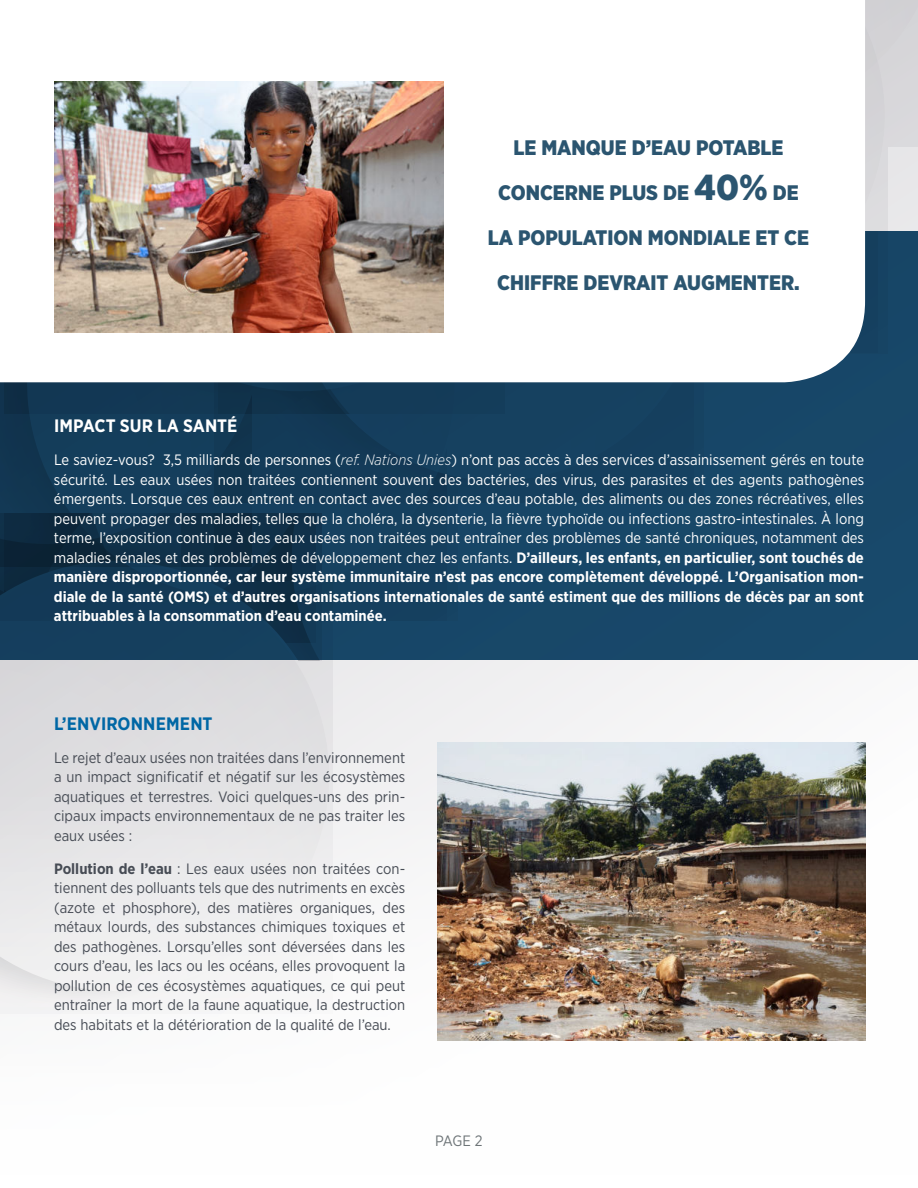
<style>
.page{position:relative;width:918px;height:1188px;background:#fff}
.page>*{position:absolute;margin:0;border:0;box-sizing:border-box;transform-origin:0 0}
.t1{font:900 21px/45px "Gotham Narrow";color:#2b5570;text-align:center}
.t2{font:700 18px "Gotham Narrow";color:#fff}
.t3{font:700 18px "Gotham Narrow";letter-spacing:.005em;color:#0067a5}
.t4{font:15px/19.5px "Gotham Narrow";color:#fff;text-align:justify}
.t5{font:15px/19.5px "Gotham Narrow";color:#474c55;text-align:justify}
.t6{font:15px "Gotham Narrow";color:#6d7477}
.s1{font-size:36px}
.s2{font-weight:300;font-style:italic}
.s3{font-weight:700}
</style>
<div class="page">
<div style="left:887px;top:0;width:31px;height:121px;background:#d6d6d8"></div>
<svg style="left:865px;top:0;width:20px;height:232px;background:#d4d4d7"></svg>
<svg style="left:14px;top:660px;width:318px;height:336px;fill:#f3f2f2"></svg>
<svg style="left:0;top:660px;width:329px;height:328px;fill:#e4e4e6"></svg>
<svg style="left:0;top:232px;width:918px;height:428px;background:#153f5e"></svg>
<svg style="left:0;top:232px;width:865px;height:150px"></svg>
<img style="left:54px;top:81px;width:390px;height:252px">
<img style="left:437px;top:743px;width:428px;height:297px">
<h1 class="t1" style="left:488px;top:126px;width:323px">LE MANQUE D’EAU POTABLE<br>CONCERNE PLUS DE <span class="s1">40%</span> DE<br>LA POPULATION MONDIALE ET CE<br>CHIFFRE DEVRAIT AUGMENTER.</h1>
<p class="t2" style="left:54px;top:416px;width:185px">IMPACT SUR LA SANTÉ</p>
<p class="t4" style="left:54px;top:451px;width:812px">Le saviez-vous? 3,5 milliards de personnes (<span class="s2">ref. Nations Unies</span>) n’ont pas accès à des services d’assainissement gérés en toute sécurité. Les eaux usées non traitées contiennent souvent des bactéries, des virus, des parasites et des agents pathogènes émergents. Lorsque ces eaux entrent en contact avec des sources d’eau potable, des aliments ou des zones récréatives, elles peuvent propager des maladies, telles que la choléra, la dysenterie, la fièvre typhoïde ou infections gastro-intestinales. À long terme, l’exposition continue à des eaux usées non traitées peut entraîner des problèmes de santé chroniques, notamment des maladies rénales et des problèmes de développement chez les enfants. <span class="s3">D’ailleurs, les enfants, en particulier, sont touchés de manière disproportionnée, car leur système immunitaire n’est pas encore complètement développé. L’Organisation mon&shy;diale de la santé (OMS) et d’autres organisations internationales de santé estiment que des millions de décès par an sont attribuables à la consommation d’eau contaminée.</span></p>
<p class="t3" style="left:54px;top:714px;width:160px">L’ENVIRONNEMENT</p>
<p class="t5" style="left:54px;top:749px;width:353px">Le rejet d’eaux usées non traitées dans l’environnement a un impact significatif et négatif sur les écosystèmes aquatiques et terrestres. Voici quelques-uns des prin&shy;cipaux impacts environnementaux de ne pas traiter les eaux usées :</p>
<p class="t5" style="left:54px;top:860px;width:353px"><span class="s3">Pollution de l’eau</span> : Les eaux usées non traitées con&shy;tiennent des polluants tels que des nutriments en excès (azote et phosphore), des matières organiques, des métaux lourds, des substances chimiques toxiques et des pathogènes. Lorsqu’elles sont déversées dans les cours d’eau, les lacs ou les océans, elles provoquent la pollution de ces écosystèmes aquatiques, ce qui peut entraîner la mort de la faune aquatique, la destruction des habitats et la détérioration de la qualité de l’eau.</p>
<p class="t6" style="left:435px;top:1134px;width:49px">PAGE 2</p>
</div>
